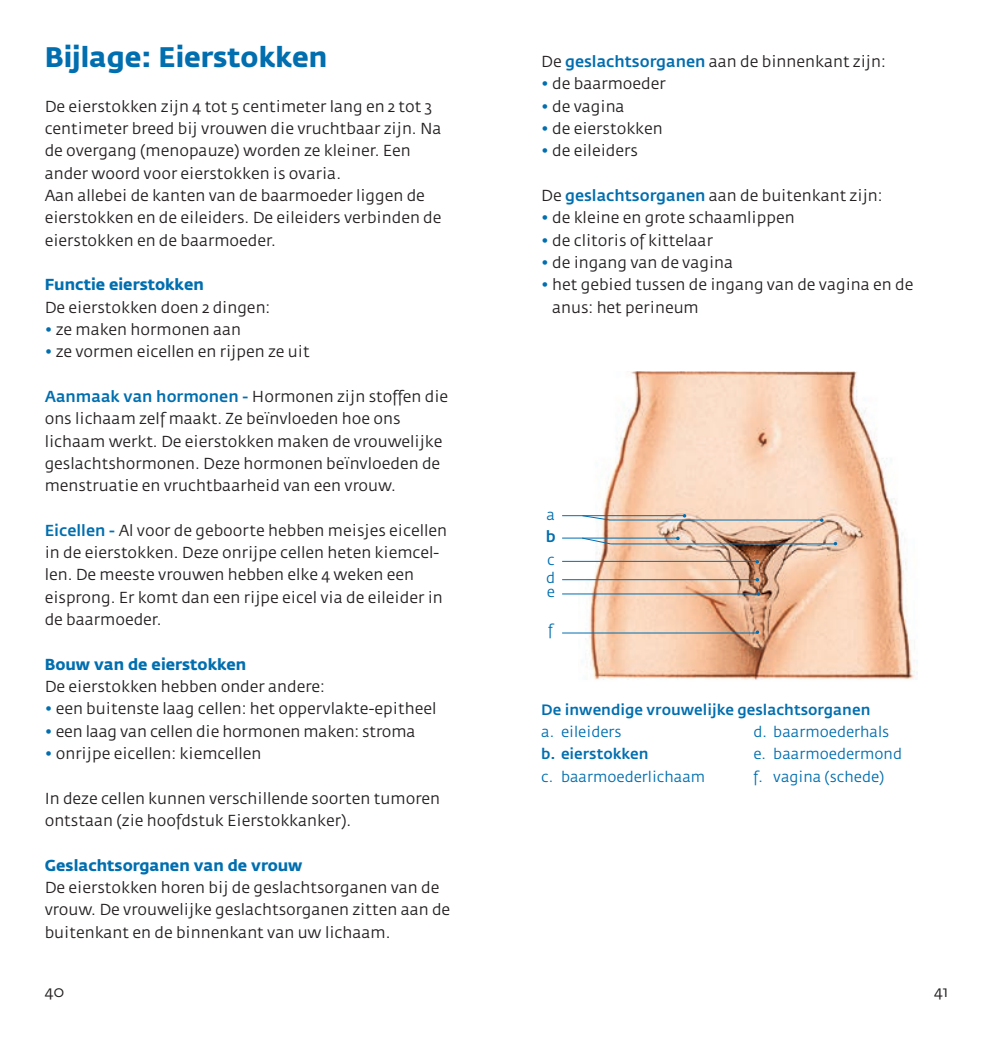
<style>
.page{position:relative;width:993px;height:1042px;background:#fff}
.page>*{position:absolute;margin:0;border:0;box-sizing:border-box;transform-origin:0 0}
.t1{font:700 28px "KWF Fedra Sans";color:#006eaf}
.t2{font:15.75px/22.4px "KWF Fedra Sans";color:#231f20}
.t3{font:700 15.75px "KWF Fedra Sans";color:#006eaf}
.t4{font:500 15.75px "KWF Fedra Sans";color:#006eaf}
.t5{font:14.88px/22.4px "KWF Fedra Sans";color:#006eaf}
.t6{font:500 14.88px "KWF Fedra Sans";color:#006eaf}
.s1{color:#006eaf}
.s2{font-weight:500;color:#006eaf}
</style>
<div class="page">
<img style="left:578px;top:371px;width:340px;height:309px">
<hr style="left:562px;top:538px;width:115px;height:1px;background:#006eaf">
<hr style="left:562px;top:561px;width:195px;height:1px;background:#006eaf">
<hr style="left:562px;top:579px;width:195px;height:1px;background:#006eaf">
<hr style="left:562px;top:594px;width:195px;height:1px;background:#006eaf">
<hr style="left:562px;top:633px;width:195px;height:1px;background:#006eaf">
<hr style="left:562px;top:515px;width:122px;height:1px;background:#006eaf">
<svg style="left:676px;top:536px;width:3px;height:4px"></svg>
<svg style="left:756px;top:592px;width:4px;height:4px"></svg>
<svg style="left:755px;top:630px;width:4px;height:4px"></svg>
<hr style="left:609px;top:520px;width:213px;height:1px;background:#006eaf">
<svg style="left:819px;top:518px;width:4px;height:4px"></svg>
<svg style="left:582px;top:515px;width:28px;height:5px"></svg>
<hr style="left:610px;top:543px;width:224px;height:1px;background:#006eaf">
<svg style="left:581px;top:538px;width:30px;height:6px"></svg>
<h1 class="t1" style="left:45px;top:40px;width:284px">Bijlage: Eierstokken</h1>
<p class="t2" style="left:45px;top:95px;width:398px">De eierstokken zijn 4 tot 5 centimeter lang en 2 tot 3 centimeter breed bij vrouwen die vruchtbaar zijn. Na de overgang (menopauze) worden ze kleiner. Een ander woord voor eierstokken is ovaria.<br>Aan allebei de kanten van de baarmoeder liggen de eierstokken en de eileiders. De eileiders verbinden de eierstokken en de baarmoeder.</p>
<p class="t3" style="left:45px;top:275px;width:161px">Functie eierstokken</p>
<p class="t2" style="left:45px;top:296px;width:227px">De eierstokken doen 2 dingen:</p>
<p class="t2" style="left:45px;top:319px;width:198px"><span class="s1">•</span> ze maken hormonen aan</p>
<p class="t2" style="left:45px;top:341px;width:266px"><span class="s1">•</span> ze vormen eicellen en rijpen ze uit</p>
<p class="t2" style="left:45px;top:386px;width:405px"><span class="s2">Aanmaak van hormonen -</span> Hormonen zijn stoffen die ons lichaam zelf maakt. Ze beïnvloeden hoe ons lichaam werkt. De eierstokken maken de vrouwelijke geslachtshormonen. Deze hormonen beïnvloeden de menstruatie en vruchtbaarheid van een vrouw.</p>
<p class="t2" style="left:45px;top:519px;width:404px"><span class="s2">Eicellen -</span> Al voor de geboorte hebben meisjes eicellen in de eierstokken. Deze onrijpe cellen heten kiemcel&shy;len. De meeste vrouwen hebben elke 4 weken een eisprong. Er komt dan een rijpe eicel via de eileider in de baarmoeder.</p>
<p class="t3" style="left:45px;top:655px;width:203px">Bouw van de eierstokken</p>
<p class="t2" style="left:45px;top:676px;width:281px">De eierstokken hebben onder andere:</p>
<p class="t2" style="left:45px;top:698px;width:393px"><span class="s1">•</span> een buitenste laag cellen: het oppervlakte-epitheel</p>
<p class="t2" style="left:45px;top:720px;width:372px"><span class="s1">•</span> een laag van cellen die hormonen maken: stroma</p>
<p class="t2" style="left:45px;top:743px;width:218px"><span class="s1">•</span> onrijpe eicellen: kiemcellen</p>
<p class="t2" style="left:45px;top:787px;width:397px">In deze cellen kunnen verschillende soorten tumoren ontstaan (zie hoofdstuk Eierstokkanker).</p>
<p class="t3" style="left:45px;top:855px;width:259px">Geslachtsorganen van de vrouw</p>
<p class="t2" style="left:45px;top:877px;width:407px">De eierstokken horen bij de geslachtsorganen van de vrouw. De vrouwelijke geslachtsorganen zitten aan de buitenkant en de binnenkant van uw lichaam.</p>
<p class="t2" style="left:541px;top:51px;width:346px">De <span class="s2">geslachtsorganen</span> aan de binnenkant zijn:</p>
<p class="t2" style="left:541px;top:73px;width:126px"><span class="s1">•</span> de baarmoeder</p>
<p class="t2" style="left:541px;top:95px;width:85px"><span class="s1">•</span> de vagina</p>
<p class="t2" style="left:541px;top:118px;width:123px"><span class="s1">•</span> de eierstokken</p>
<p class="t2" style="left:541px;top:140px;width:98px"><span class="s1">•</span> de eileiders</p>
<p class="t2" style="left:541px;top:185px;width:343px">De <span class="s2">geslachtsorganen</span> aan de buitenkant zijn:</p>
<p class="t2" style="left:541px;top:207px;width:255px"><span class="s1">•</span> de kleine en grote schaamlippen</p>
<p class="t2" style="left:541px;top:229px;width:173px"><span class="s1">•</span> de clitoris of kittelaar</p>
<p class="t2" style="left:541px;top:252px;width:193px"><span class="s1">•</span> de ingang van de vagina</p>
<p class="t2" style="left:552px;top:274px;width:362px;text-indent:-11px"><span class="s1">•</span> het gebied tussen de ingang van de vagina en de anus: het perineum</p>
<p class="t5" style="left:546px;top:503px;width:10px">a</p>
<p class="t4" style="left:545px;top:528px;width:11px">b</p>
<p class="t5" style="left:546px;top:551px;width:11px;line-height:17.5px">c d</p>
<p class="t5" style="left:546px;top:580px;width:10px">e</p>
<p class="t5" style="left:548px;top:619px;width:7px">f</p>
<p class="t6" style="left:541px;top:701px;width:331px">De inwendige vrouwelijke geslachtsorganen</p>
<p class="t5" style="left:541px;top:721px;width:82px">a. eileiders</p>
<p class="t6" style="left:541px;top:745px;width:109px">b. eierstokken</p>
<p class="t5" style="left:541px;top:765px;width:165px">c. baarmoederlichaam</p>
<p class="t5" style="left:753px;top:721px;width:150px">d. baarmoederhals e. baarmoedermond f. vagina (schede)</p>
<p class="t2" style="left:45px;top:981px;width:21px">40</p>
<p class="t2" style="left:933px;top:981px;width:16px">41</p>
</div>
